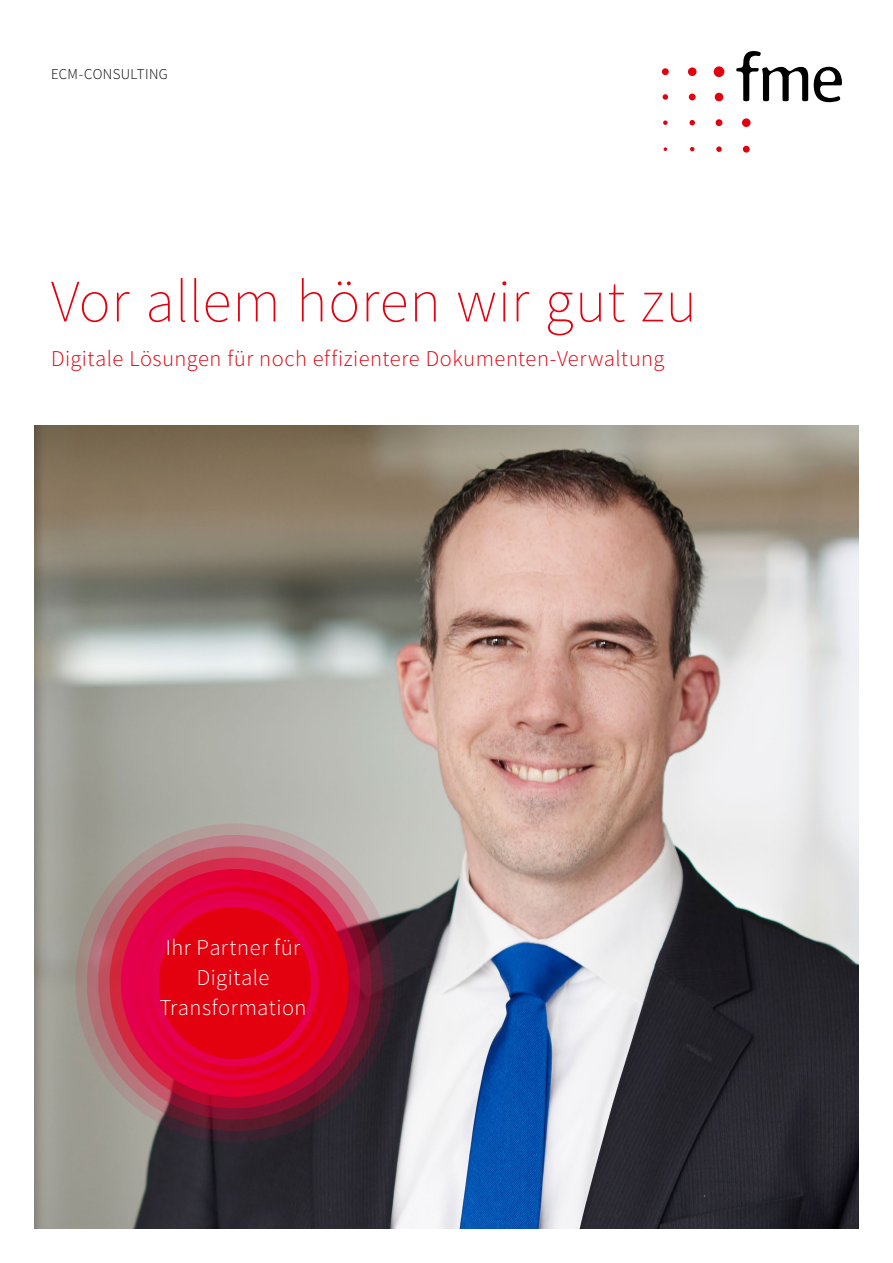
<style>
.page{position:relative;width:893px;height:1263px;background:#fff}
.page>*{position:absolute;margin:0;border:0;box-sizing:border-box;transform-origin:0 0}
.t1{font:200 60px "Source Sans Pro";letter-spacing:.01em;color:#e3000f}
.t2{font:300 22.5px "Source Sans Pro";letter-spacing:.02em;color:#e3000f}
.t3{font:300 22.5px/30px "Source Sans Pro";letter-spacing:.02em;color:#fff;text-align:center}
.t4{font:300 15px "Source Sans Pro";letter-spacing:.025em;color:#000}
</style>
<div class="page">
<svg style="left:736px;top:51px;width:72px;height:51px"></svg>
<svg style="left:814px;top:67px;width:28px;height:35px"></svg>
<div style="left:714px;top:66px;width:10px;height:11px;background:#e3000f;border-radius:50%"></div>
<div style="left:688px;top:67px;width:8px;height:9px;background:#e3000f;border-radius:50%"></div>
<div style="left:715px;top:93px;width:8px;height:8px;background:#e3000f;border-radius:50%"></div>
<div style="left:742px;top:118px;width:9px;height:9px;background:#e3000f;border-radius:50%"></div>
<div style="left:662px;top:68px;width:7px;height:7px;background:#e3000f;border-radius:50%"></div>
<div style="left:689px;top:94px;width:7px;height:6px;background:#e3000f;border-radius:50%"></div>
<div style="left:716px;top:119px;width:6px;height:7px;background:#e3000f;border-radius:50%"></div>
<div style="left:743px;top:146px;width:7px;height:7px;background:#e3000f;border-radius:50%"></div>
<svg style="left:663px;top:94px;width:5px;height:6px"></svg>
<svg style="left:689px;top:120px;width:6px;height:5px"></svg>
<svg style="left:716px;top:146px;width:6px;height:6px"></svg>
<svg style="left:690px;top:147px;width:4px;height:4px"></svg>
<svg style="left:663px;top:120px;width:5px;height:5px"></svg>
<svg style="left:664px;top:147px;width:3px;height:4px"></svg>
<img style="left:34px;top:425px;width:825px;height:804px">
<svg style="left:56px;top:804px;width:358px;height:358px;background:#858582"></svg>
<svg style="left:69px;top:817px;width:332px;height:332px;background:#7b7976"></svg>
<svg style="left:82px;top:830px;width:306px;height:306px;background:#7f6c6d"></svg>
<svg style="left:99px;top:847px;width:271px;height:271px;background:#a35362"></svg>
<svg style="left:120px;top:881px;width:229px;height:216px;background:#bc2b4a"></svg>
<svg style="left:126px;top:886px;width:217px;height:205px;background:#da0a3b"></svg>
<div style="left:159px;top:907px;width:152px;height:152px;background:#e3000f;border-radius:50%"></div>
<p class="t4" style="left:51px;top:65px;width:118px">ECM-CONSULTING</p>
<h1 class="t1" style="left:51px;top:265px;width:647px">Vor allem hören wir gut zu</h1>
<p class="t2" style="left:51px;top:345px;width:615px">Digitale Lösungen für noch effizientere Dokumenten-Verwaltung</p>
<p class="t3" style="left:160px;top:933px;width:148px">Ihr Partner für<br>Digitale<br>Transformation</p>
</div>
